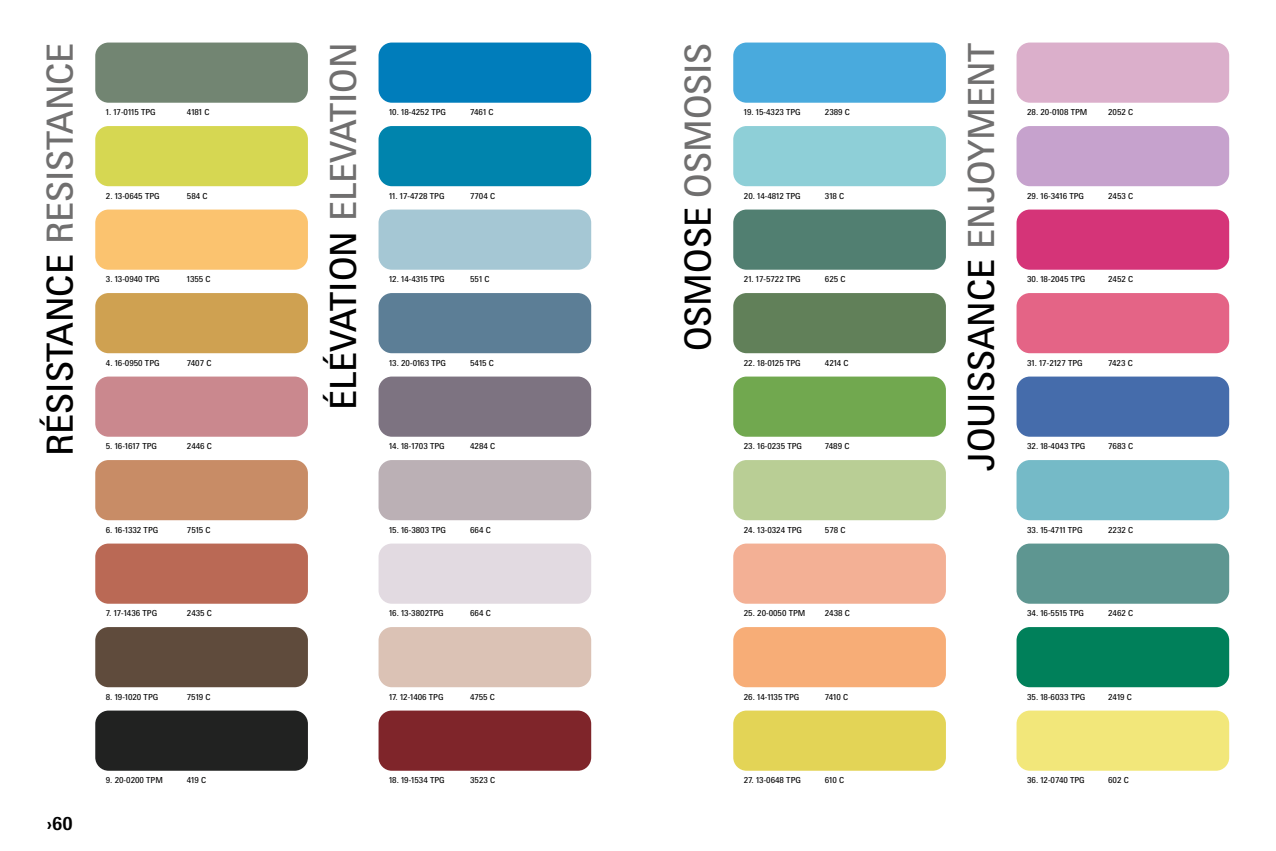
<style>
.page{position:relative;width:1276px;height:851px;background:#fff}
.page>*{position:absolute;margin:0;border:0;box-sizing:border-box;transform-origin:0 0}
.t1{font:36px "Messe Univers";color:#000}
.t2{font:36px "Messe Univers";color:#706f6f}
.t3{font:700 18px "Messe Univers";color:#000}
.t4{font:8.25px "Messe Univers";color:#000}
.s1{color:#706f6f}
.s2{color:#000}
</style>
<div class="page">
<div style="left:95px;top:43px;width:213px;height:60px;background:#728572;border-radius:13px"></div>
<div style="left:733px;top:43px;width:213px;height:60px;background:#49aadd;border-radius:13px"></div>
<div style="left:378px;top:43px;width:213px;height:60px;background:#007dbb;border-radius:13px"></div>
<div style="left:1016px;top:43px;width:213px;height:60px;background:#dbafcb;border-radius:13px"></div>
<div style="left:95px;top:376px;width:213px;height:60px;background:#ca888e;border-radius:13px"></div>
<div style="left:733px;top:376px;width:213px;height:60px;background:#71a84f;border-radius:13px"></div>
<div style="left:378px;top:376px;width:213px;height:60px;background:#7d7381;border-radius:13px"></div>
<div style="left:1016px;top:376px;width:213px;height:60px;background:#456cab;border-radius:13px"></div>
<div style="left:95px;top:209px;width:213px;height:61px;background:#fbc36f;border-radius:13px"></div>
<div style="left:733px;top:209px;width:213px;height:61px;background:#517f71;border-radius:13px"></div>
<div style="left:378px;top:209px;width:213px;height:61px;background:#a5c7d4;border-radius:13px"></div>
<div style="left:1016px;top:209px;width:213px;height:61px;background:#d53478;border-radius:13px"></div>
<div style="left:95px;top:543px;width:213px;height:60px;background:#ba6955;border-radius:13px"></div>
<div style="left:733px;top:543px;width:213px;height:60px;background:#f3b095;border-radius:13px"></div>
<div style="left:378px;top:543px;width:213px;height:60px;background:#e2dae1;border-radius:13px"></div>
<div style="left:1016px;top:543px;width:213px;height:60px;background:#5e9691;border-radius:13px"></div>
<div style="left:95px;top:126px;width:213px;height:60px;background:#d6d752;border-radius:13px"></div>
<div style="left:733px;top:126px;width:213px;height:60px;background:#8ecfd7;border-radius:13px"></div>
<div style="left:378px;top:126px;width:213px;height:60px;background:#0084ad;border-radius:13px"></div>
<div style="left:1016px;top:126px;width:213px;height:60px;background:#c6a2cd;border-radius:13px"></div>
<div style="left:95px;top:460px;width:213px;height:60px;background:#c88c66;border-radius:13px"></div>
<div style="left:733px;top:460px;width:213px;height:60px;background:#b9ce95;border-radius:13px"></div>
<div style="left:378px;top:460px;width:213px;height:60px;background:#bbb0b5;border-radius:13px"></div>
<div style="left:1016px;top:460px;width:213px;height:60px;background:#75bac7;border-radius:13px"></div>
<div style="left:95px;top:293px;width:213px;height:60px;background:#cfa151;border-radius:13px"></div>
<div style="left:733px;top:293px;width:213px;height:60px;background:#618059;border-radius:13px"></div>
<div style="left:378px;top:293px;width:213px;height:60px;background:#5c7e96;border-radius:13px"></div>
<div style="left:1016px;top:293px;width:213px;height:60px;background:#e46486;border-radius:13px"></div>
<div style="left:95px;top:627px;width:213px;height:60px;background:#5f4b3c;border-radius:13px"></div>
<div style="left:733px;top:627px;width:213px;height:60px;background:#f7ad77;border-radius:13px"></div>
<div style="left:378px;top:627px;width:213px;height:60px;background:#dbc2b5;border-radius:13px"></div>
<div style="left:1016px;top:627px;width:213px;height:60px;background:#00805a;border-radius:13px"></div>
<div style="left:95px;top:710px;width:213px;height:60px;background:#212221;border-radius:13px"></div>
<div style="left:733px;top:710px;width:213px;height:60px;background:#e3d456;border-radius:13px"></div>
<div style="left:378px;top:710px;width:213px;height:60px;background:#7f252a;border-radius:13px"></div>
<div style="left:1016px;top:710px;width:213px;height:60px;background:#f2e77a;border-radius:13px"></div>
<h1 class="t1" style="left:321px;top:410px;width:369px;rotate:-90deg">ÉLÉVATION <span class="s1">ELEVATION</span></h1>
<h1 class="t1" style="left:959px;top:470px;width:429px;rotate:-90deg">JOUISSANCE <span class="s1">ENJOYMENT</span></h1>
<h1 class="t1" style="left:38px;top:456px;width:415px;rotate:-90deg">RÉSISTANCE <span class="s1">RESISTANCE</span></h1>
<h1 class="t2" style="left:676px;top:351px;width:310px;rotate:-90deg"><span class="s2">OSMOSE</span> OSMOSIS</h1>
<p class="t4" style="left:106px;top:107px;width:51px">1. 17-0115 TPG</p>
<p class="t4" style="left:187px;top:107px;width:24px">4181 C</p>
<p class="t4" style="left:389px;top:107px;width:58px">10. 18-4252 TPG</p>
<p class="t4" style="left:470px;top:107px;width:25px">7461 C</p>
<p class="t4" style="left:744px;top:107px;width:58px">19. 15-4323 TPG</p>
<p class="t4" style="left:825px;top:107px;width:27px">2389 C</p>
<p class="t4" style="left:1027px;top:107px;width:62px">28. 20-0108 TPM</p>
<p class="t4" style="left:1108px;top:107px;width:27px">2052 C</p>
<p class="t4" style="left:106px;top:190px;width:55px">2. 13-0645 TPG</p>
<p class="t4" style="left:187px;top:190px;width:22px">584 C</p>
<p class="t4" style="left:389px;top:190px;width:57px">11. 17-4728 TPG</p>
<p class="t4" style="left:470px;top:190px;width:26px">7704 C</p>
<p class="t4" style="left:744px;top:190px;width:58px">20. 14-4812 TPG</p>
<p class="t4" style="left:825px;top:190px;width:21px">318 C</p>
<p class="t4" style="left:1027px;top:190px;width:58px">29. 16-3416 TPG</p>
<p class="t4" style="left:1108px;top:190px;width:27px">2453 C</p>
<p class="t4" style="left:106px;top:274px;width:55px">3. 13-0940 TPG</p>
<p class="t4" style="left:187px;top:274px;width:25px">1355 C</p>
<p class="t4" style="left:389px;top:274px;width:57px">12. 14-4315 TPG</p>
<p class="t4" style="left:470px;top:274px;width:21px">551 C</p>
<p class="t4" style="left:744px;top:274px;width:58px">21. 17-5722 TPG</p>
<p class="t4" style="left:825px;top:274px;width:22px">625 C</p>
<p class="t4" style="left:1027px;top:274px;width:60px">30. 18-2045 TPG</p>
<p class="t4" style="left:1108px;top:274px;width:27px">2452 C</p>
<p class="t4" style="left:106px;top:357px;width:55px">4. 16-0950 TPG</p>
<p class="t4" style="left:187px;top:357px;width:26px">7407 C</p>
<p class="t4" style="left:389px;top:357px;width:58px">13. 20-0163 TPG</p>
<p class="t4" style="left:470px;top:357px;width:25px">5415 C</p>
<p class="t4" style="left:744px;top:357px;width:58px">22. 18-0125 TPG</p>
<p class="t4" style="left:825px;top:357px;width:25px">4214 C</p>
<p class="t4" style="left:1027px;top:357px;width:57px">31. 17-2127 TPG</p>
<p class="t4" style="left:1108px;top:357px;width:26px">7423 C</p>
<p class="t4" style="left:106px;top:441px;width:53px">5. 16-1617 TPG</p>
<p class="t4" style="left:187px;top:441px;width:27px">2446 C</p>
<p class="t4" style="left:389px;top:441px;width:57px">14. 18-1703 TPG</p>
<p class="t4" style="left:470px;top:441px;width:27px">4284 C</p>
<p class="t4" style="left:744px;top:441px;width:60px">23. 16-0235 TPG</p>
<p class="t4" style="left:825px;top:441px;width:26px">7489 C</p>
<p class="t4" style="left:1027px;top:441px;width:60px">32. 18-4043 TPG</p>
<p class="t4" style="left:1108px;top:441px;width:27px">7683 C</p>
<p class="t4" style="left:106px;top:524px;width:54px">6. 16-1332 TPG</p>
<p class="t4" style="left:187px;top:524px;width:25px">7515 C</p>
<p class="t4" style="left:389px;top:524px;width:58px">15. 16-3803 TPG</p>
<p class="t4" style="left:470px;top:524px;width:22px">664 C</p>
<p class="t4" style="left:744px;top:524px;width:60px">24. 13-0324 TPG</p>
<p class="t4" style="left:825px;top:524px;width:22px">578 C</p>
<p class="t4" style="left:1027px;top:524px;width:57px">33. 15-4711 TPG</p>
<p class="t4" style="left:1108px;top:524px;width:27px">2232 C</p>
<p class="t4" style="left:106px;top:608px;width:53px">7. 17-1436 TPG</p>
<p class="t4" style="left:187px;top:608px;width:27px">2435 C</p>
<p class="t4" style="left:389px;top:608px;width:56px">16. 13-3802TPG</p>
<p class="t4" style="left:470px;top:608px;width:22px">664 C</p>
<p class="t4" style="left:744px;top:608px;width:63px">25. 20-0050 TPM</p>
<p class="t4" style="left:825px;top:608px;width:27px">2438 C</p>
<p class="t4" style="left:1027px;top:608px;width:58px">34. 16-5515 TPG</p>
<p class="t4" style="left:1108px;top:608px;width:27px">2462 C</p>
<p class="t4" style="left:106px;top:691px;width:54px">8. 19-1020 TPG</p>
<p class="t4" style="left:187px;top:691px;width:25px">7519 C</p>
<p class="t4" style="left:389px;top:691px;width:56px">17. 12-1406 TPG</p>
<p class="t4" style="left:470px;top:691px;width:26px">4755 C</p>
<p class="t4" style="left:744px;top:691px;width:57px">26. 14-1135 TPG</p>
<p class="t4" style="left:825px;top:691px;width:25px">7410 C</p>
<p class="t4" style="left:1027px;top:691px;width:60px">35. 18-6033 TPG</p>
<p class="t4" style="left:1108px;top:691px;width:25px">2419 C</p>
<h2 class="t3" style="left:47px;top:812px;width:27px">›60</h2>
<p class="t4" style="left:106px;top:775px;width:59px">9. 20-0200 TPM</p>
<p class="t4" style="left:187px;top:775px;width:21px">419 C</p>
<p class="t4" style="left:389px;top:775px;width:57px">18. 19-1534 TPG</p>
<p class="t4" style="left:470px;top:775px;width:27px">3523 C</p>
<p class="t4" style="left:744px;top:775px;width:59px">27. 13-0648 TPG</p>
<p class="t4" style="left:825px;top:775px;width:21px">610 C</p>
<p class="t4" style="left:1027px;top:775px;width:59px">36. 12-0740 TPG</p>
<p class="t4" style="left:1108px;top:775px;width:22px">602 C</p>
</div>
